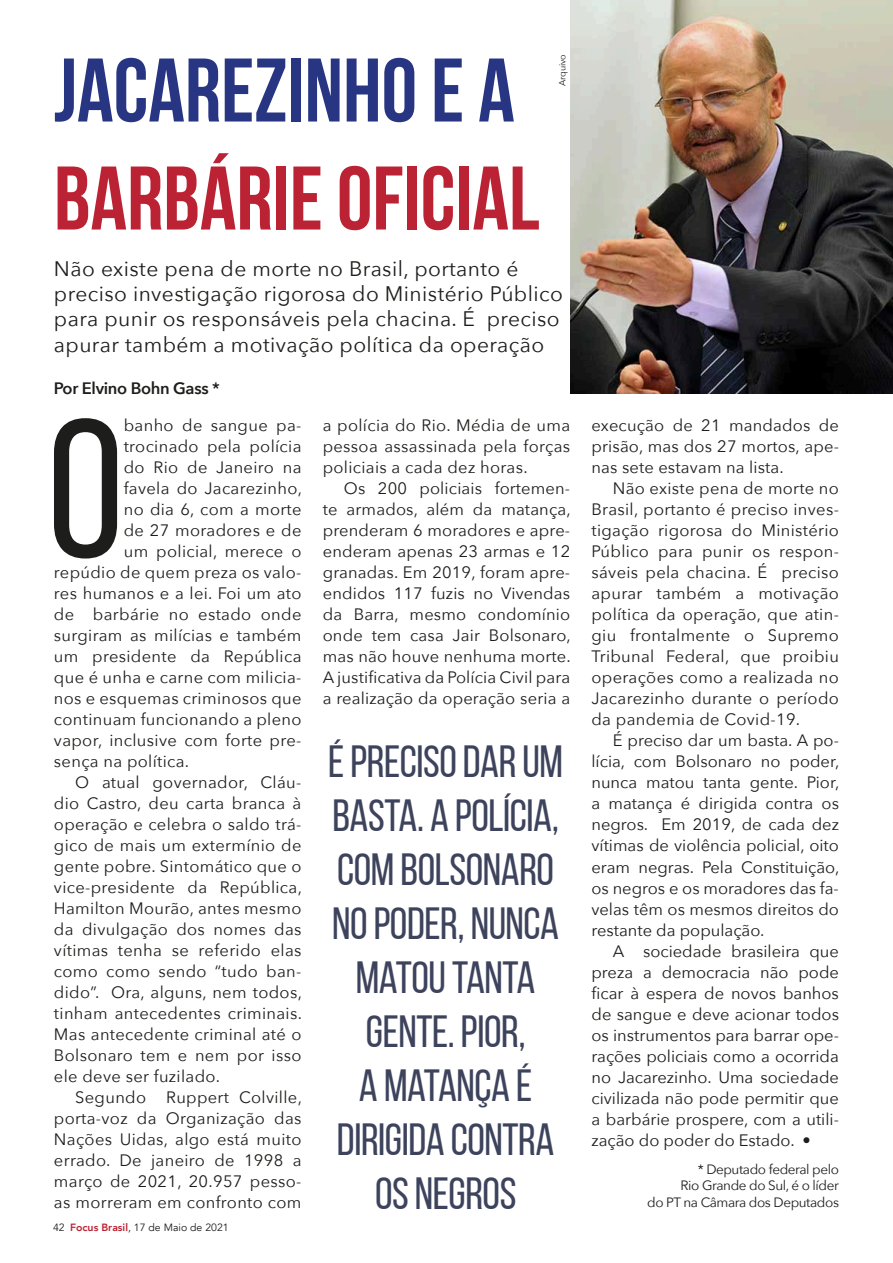
<style>
.page{position:relative;width:893px;height:1263px;background:#fff}
.page>*{position:absolute;margin:0;border:0;box-sizing:border-box;transform-origin:0 0}
.t1{font:196.5px "Bebas Neue";color:#1d1d1b}
.t2{font:700 90px "Bebas Neue";color:#bb2334}
.t3{font:700 90px "Bebas Neue";color:#283583}
.t4{font:45px/54px "Bebas Neue";letter-spacing:-.01em;color:#3d435c;text-align:center}
.t5{font:21px/25.2px "Avenir Next";letter-spacing:.02em;color:#1d1d1b}
.t6{font:16.5px/21px "Avenir Next";letter-spacing:.02em;color:#1d1d1b;text-align:justify}
.t7{font:600 16.5px "Avenir Next";letter-spacing:-.02em;color:#1d1d1b}
.t8{font:13.5px/16.2px "Avenir Next";letter-spacing:-.03em;color:#1d1d1b;text-align:right}
.t9{font:10.5px "Avenir";color:#1d1d1b}
.t10{font:9px "Avenir Next";color:#1d1d1b}
.s1{font-weight:800;color:#bb2334}
</style>
<div class="page">
<img style="left:570px;top:0;width:323px;height:393px">
<p class="t10" style="left:555px;top:86px;width:34px;rotate:-90deg">Arquivo</p>
<h2 class="t3" style="left:54px;top:41px;width:462px">JACAREZINHO E A</h2>
<h2 class="t2" style="left:54px;top:149px;width:487px">BARBÁRIE OFICIAL</h2>
<p class="t5" style="left:54px;top:255px;width:510px">Não existe pena de morte no Brasil, portanto é preciso investigação rigorosa do Ministério Público para punir os responsáveis pela chacina. É preciso apurar também a motivação política da operação</p>
<p class="t7" style="left:54px;top:374px;width:167px">Por Elvino Bohn Gass *</p>
<h1 class="t1" style="left:47px;top:383px;width:78px">O</h1>
<p class="t6" style="left:124px;top:414px;width:179px">banho de sangue pa-</p>
<p class="t6" style="left:124px;top:435px;width:179px">trocinado pela polícia</p>
<p class="t6" style="left:124px;top:456px;width:179px">do Rio de Janeiro na</p>
<p class="t6" style="left:124px;top:477px;width:180px">favela do Jacarezinho,</p>
<p class="t6" style="left:124px;top:498px;width:179px">no dia 6, com a morte</p>
<p class="t6" style="left:124px;top:519px;width:179px">de 27 moradores e de</p>
<p class="t6" style="left:124px;top:540px;width:179px">um policial, merece o</p>
<p class="t6" style="left:54px;top:561px;width:249px">repúdio de quem preza os valo-</p>
<p class="t6" style="left:54px;top:582px;width:249px">res humanos e a lei. Foi um ato</p>
<p class="t6" style="left:54px;top:603px;width:249px">de barbárie no estado onde</p>
<p class="t6" style="left:54px;top:624px;width:249px">surgiram as milícias e também</p>
<p class="t6" style="left:54px;top:645px;width:249px">um presidente da República</p>
<p class="t6" style="left:54px;top:666px;width:249px">que é unha e carne com milicia-</p>
<p class="t6" style="left:54px;top:687px;width:249px">nos e esquemas criminosos que</p>
<p class="t6" style="left:54px;top:708px;width:249px">continuam funcionando a pleno</p>
<p class="t6" style="left:54px;top:729px;width:249px">vapor, inclusive com forte pre-</p>
<p class="t6" style="left:54px;top:750px;width:137px">sença na política.</p>
<p class="t6" style="left:75px;top:771px;width:228px">O atual governador, Cláu-</p>
<p class="t6" style="left:54px;top:792px;width:249px">dio Castro, deu carta branca à</p>
<p class="t6" style="left:54px;top:813px;width:249px">operação e celebra o saldo trá-</p>
<p class="t6" style="left:54px;top:834px;width:249px">gico de mais um extermínio de</p>
<p class="t6" style="left:54px;top:855px;width:249px">gente pobre. Sintomático que o</p>
<p class="t6" style="left:54px;top:876px;width:249px">vice-presidente da República,</p>
<p class="t6" style="left:54px;top:897px;width:249px">Hamilton Mourão, antes mesmo</p>
<p class="t6" style="left:54px;top:918px;width:249px">da divulgação dos nomes das</p>
<p class="t6" style="left:54px;top:939px;width:249px">vítimas tenha se referido elas</p>
<p class="t6" style="left:54px;top:960px;width:249px">como como sendo “tudo ban-</p>
<p class="t6" style="left:54px;top:981px;width:249px">dido”. Ora, alguns, nem todos,</p>
<p class="t6" style="left:54px;top:1002px;width:249px">tinham antecedentes criminais.</p>
<p class="t6" style="left:54px;top:1023px;width:249px">Mas antecedente criminal até o</p>
<p class="t6" style="left:54px;top:1044px;width:249px">Bolsonaro tem e nem por isso</p>
<p class="t6" style="left:54px;top:1065px;width:168px">ele deve ser fuzilado.</p>
<p class="t6" style="left:75px;top:1086px;width:228px">Segundo Ruppert Colville,</p>
<p class="t6" style="left:54px;top:1107px;width:249px">porta-voz da Organização das</p>
<p class="t6" style="left:54px;top:1128px;width:249px">Nações Uidas, algo está muito</p>
<p class="t6" style="left:54px;top:1149px;width:249px">errado. De janeiro de 1998 a</p>
<p class="t6" style="left:54px;top:1170px;width:249px">março de 2021, 20.957 pesso-</p>
<p class="t6" style="left:54px;top:1191px;width:249px">as morreram em confronto com</p>
<p class="t9" style="left:53px;top:1221px;width:177px">42 <span class="s1">Focus Brasil</span>, 17 de Maio de 2021</p>
<p class="t6" style="left:323px;top:414px;width:249px">a polícia do Rio. Média de uma pessoa assassinada pela forças policiais a cada dez horas.</p>
<p class="t6" style="left:323px;top:477px;width:249px;text-indent:21px">Os 200 policiais fortemen&shy;te armados, além da matança, prenderam 6 moradores e apre&shy;enderam apenas 23 armas e 12 granadas. Em 2019, foram apre&shy;endidos 117 fuzis no Vivendas da Barra, mesmo condomínio onde tem casa Jair Bolsonaro, mas não houve nenhuma morte.<br>A justificativa da Polícia Civil para a realização da operação seria a</p>
<h3 class="t4" style="left:328px;top:734px;width:236px">É PRECISO DAR UM<br>BASTA. A POLÍCIA,<br>COM BOLSONARO<br>NO PODER, NUNCA<br>MATOU TANTA<br>GENTE. PIOR,<br>A MATANÇA É<br>DIRIGIDA CONTRA<br>OS NEGROS</h3>
<p class="t6" style="left:591px;top:414px;width:249px">execução de 21 mandados de prisão, mas dos 27 mortos, ape&shy;nas sete estavam na lista.</p>
<p class="t6" style="left:591px;top:477px;width:249px;text-indent:21px">Não existe pena de morte no Brasil, portanto é preciso inves&shy;tigação rigorosa do Ministério Público para punir os respon&shy;sáveis pela chacina. É preciso apurar também a motivação política da operação, que atin&shy;giu frontalmente o Supremo Tribunal Federal, que proibiu operações como a realizada no Jacarezinho durante o período da pandemia de Covid-19.</p>
<p class="t6" style="left:591px;top:729px;width:249px;text-indent:21px">É preciso dar um basta. A po&shy;lícia, com Bolsonaro no poder, nunca matou tanta gente. Pior, a matança é dirigida contra os negros. Em 2019, de cada dez vítimas de violência policial, oito eram negras. Pela Constituição, os negros e os moradores das fa&shy;velas têm os mesmos direitos do restante da população.</p>
<p class="t6" style="left:591px;top:939px;width:249px;text-indent:21px">A sociedade brasileira que preza a democracia não pode ficar à espera de novos banhos de sangue e deve acionar todos os instrumentos para barrar ope&shy;rações policiais como a ocorrida no Jacarezinho. Uma sociedade civilizada não pode permitir que a barbárie prospere, com a utili&shy;zação do poder do Estado. •</p>
<p class="t8" style="left:647px;top:1161px;width:193px">* Deputado federal pelo<br>Rio Grande do Sul, é o líder<br>do PT na Câmara dos Deputados</p>
</div>
